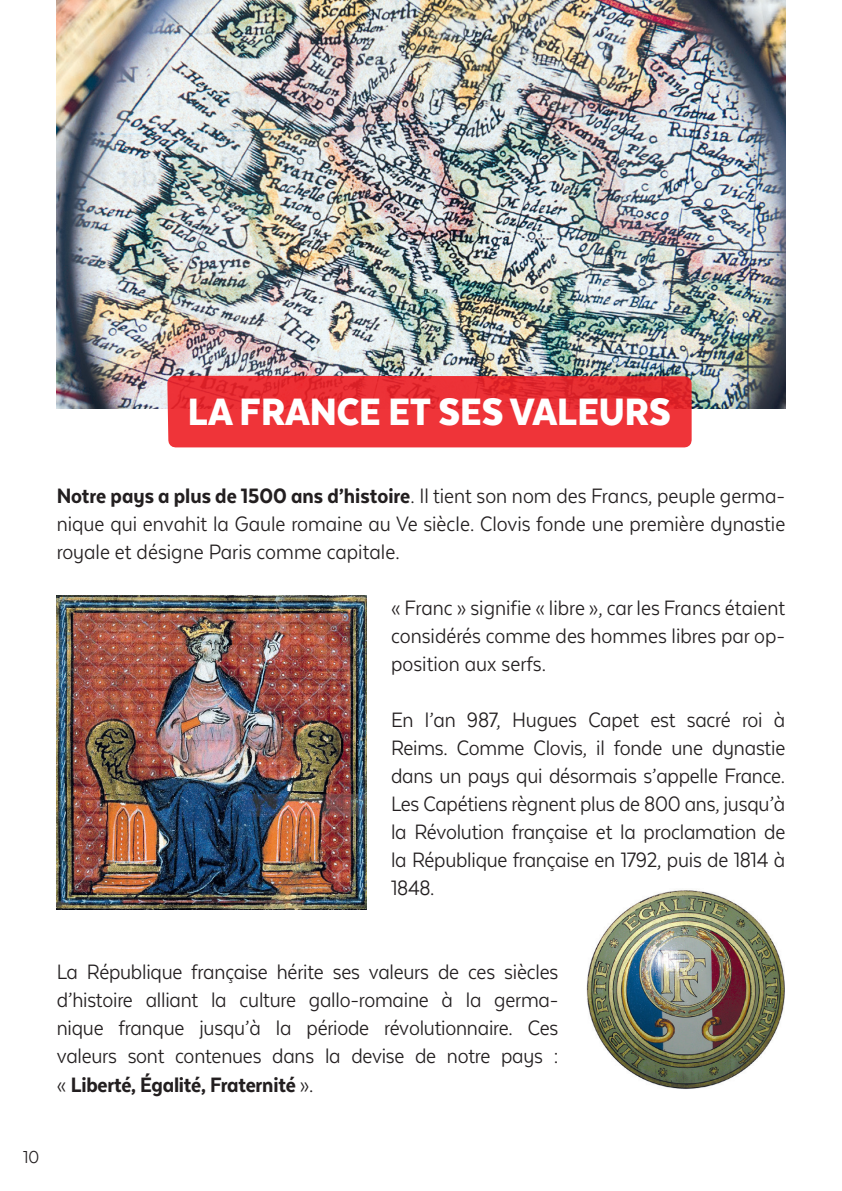
<style>
.page{position:relative;width:842px;height:1191px;background:#fff}
.page>*{position:absolute;margin:0;border:0;box-sizing:border-box;transform-origin:0 0}
.t1{font:900 44px "Texta Narrow Alt";color:#fff}
.t2{font:24px/28px "Texta Narrow Alt";letter-spacing:-.01em;color:#231f20;text-align:justify}
.t3{font:20px "Texta Narrow Alt";color:#231f20}
.s1{font-weight:800}
</style>
<div class="page">
<hr style="left:841px;top:1071px;width:1px;height:120px;background:#5c7282">
<img style="left:587px;top:890px;width:198px;height:199px">
<img style="left:57px;top:0;width:728px;height:408px">
<svg style="left:165px;top:374px;width:529px;height:74px;background:#e9373c"></svg>
<img style="left:57px;top:595px;width:309px;height:314px">
<h1 class="t1" style="left:188px;top:388px;width:485px">LA FRANCE ET SES VALEURS</h1>
<p class="t2" style="left:57px;top:481px;width:730px"><span class="s1">Notre pays a plus de 1500 ans d’histoire</span>. Il tient son nom des Francs, peuple germa&shy;nique qui envahit la Gaule romaine au Ve siècle. Clovis fonde une première dynastie royale et désigne Paris comme capitale.</p>
<p class="t2" style="left:391px;top:593px;width:396px">« Franc » signifie « libre », car les Francs étaient considérés comme des hommes libres par op&shy;position aux serfs.</p>
<p class="t2" style="left:391px;top:705px;width:396px">En l’an 987, Hugues Capet est sacré roi à Reims. Comme Clovis, il fonde une dynastie dans un pays qui désormais s’appelle France.<br>Les Capétiens règnent plus de 800 ans, jusqu’à la Révolution française et la proclamation de la République française en 1792, puis de 1814 à 1848.</p>
<p class="t2" style="left:57px;top:957px;width:503px">La République française hérite ses valeurs de ces siècles d’histoire alliant la culture gallo-romaine à la germa&shy;nique franque jusqu’à la période révolutionnaire. Ces valeurs sont contenues dans la devise de notre pays : « <span class="s1">Liberté, Égalité, Fraternité</span> ».</p>
<p class="t3" style="left:23px;top:1147px;width:18px">10</p>
</div>
